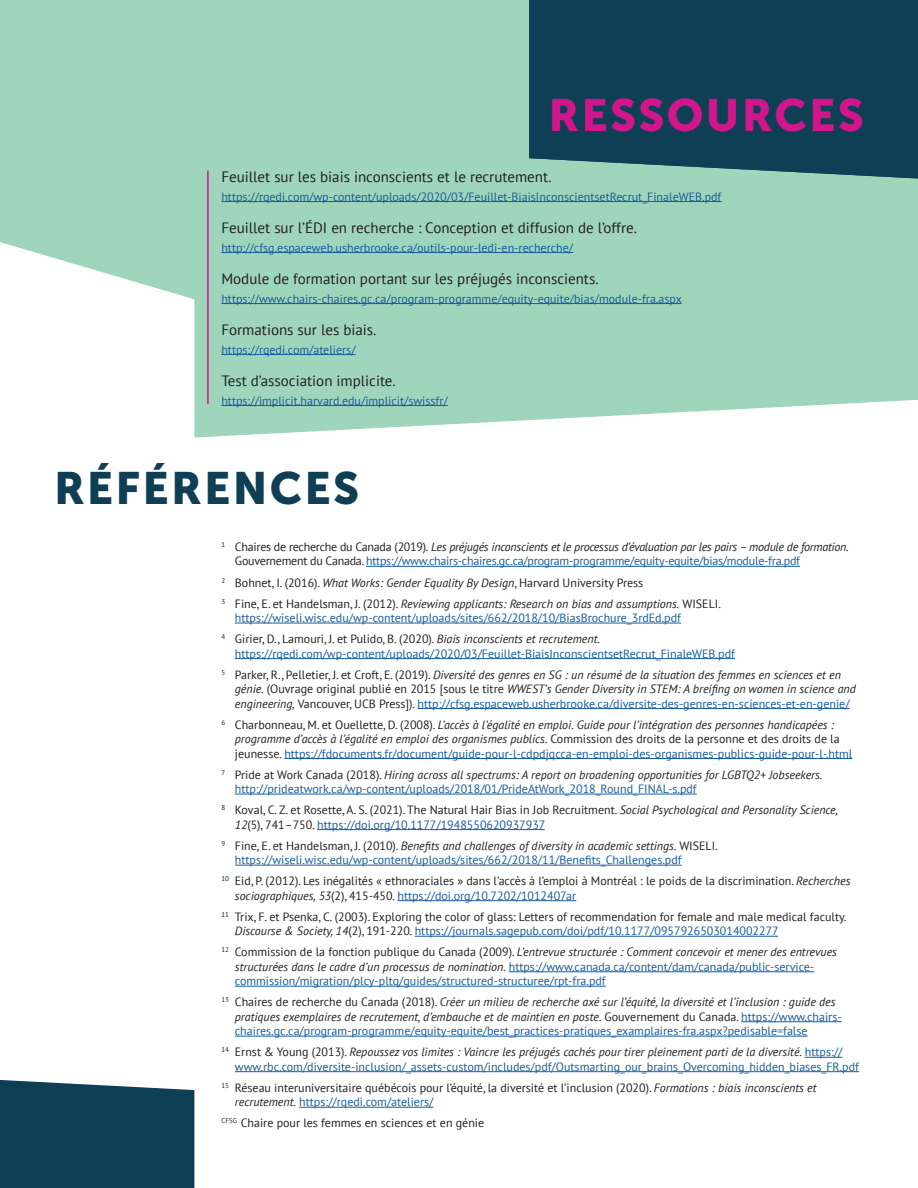
<style>
.page{position:relative;width:918px;height:1188px;background:#fff}
.page>*{position:absolute;margin:0;border:0;box-sizing:border-box;transform-origin:0 0}
.t1{font:45px "Museo Sans 900";letter-spacing:.05em;color:#d0168a}
.t2{font:45px "Museo Sans 900";letter-spacing:.05em;color:#0e3f55}
.t3{font:15px "PT Sans";color:#231f20}
.t4{font:12px/14.4px "PT Sans";color:#175d9e}
.t5{font:italic 12px/14.4px "PT Sans";color:#231f20}
.t6{font:12px/14.4px "PT Sans";color:#231f20}
.t7{font:12px/14.4px "PT Sans";letter-spacing:-.02em;color:#175d9e}
.s1{color:#231f20}
.s2{font-style:italic;color:#231f20}
.s3{font-style:italic}
.s4{font-style:normal}
.s5{font-style:normal;color:#175d9e}
.s6{color:#175d9e}
</style>
<div class="page">
<div style="left:0;top:0;width:918px;height:438px;background:#9fd5bb"></div>
<svg style="left:0;top:242px;width:194px;height:196px"></svg>
<hr style="left:207px;top:171px;width:2px;height:233px;background:#d0168a">
<div style="left:0;top:1080px;width:194px;height:108px;background:#0e3f55"></div>
<div style="left:529px;top:0;width:389px;height:178px;background:#0e3f55"></div>
<hr style="left:221px;top:201px;width:500px;height:1px;background:#175d9e">
<hr style="left:221px;top:252px;width:352px;height:1px;background:#175d9e">
<hr style="left:221px;top:303px;width:461px;height:1px;background:#175d9e">
<hr style="left:221px;top:354px;width:135px;height:1px;background:#175d9e">
<hr style="left:221px;top:405px;width:227px;height:1px;background:#175d9e">
<hr style="left:366px;top:566px;width:434px;height:1px;background:#175d9e">
<hr style="left:235px;top:623px;width:446px;height:1px;background:#175d9e">
<hr style="left:235px;top:658px;width:500px;height:1px;background:#175d9e">
<hr style="left:417px;top:708px;width:433px;height:1px;background:#175d9e">
<hr style="left:284px;top:758px;width:568px;height:1px;background:#175d9e">
<hr style="left:235px;top:794px;width:462px;height:1px;background:#175d9e">
<hr style="left:317px;top:829px;width:228px;height:1px;background:#175d9e">
<hr style="left:235px;top:865px;width:447px;height:1px;background:#175d9e">
<hr style="left:397px;top:900px;width:179px;height:1px;background:#175d9e">
<hr style="left:415px;top:936px;width:363px;height:1px;background:#175d9e">
<hr style="left:509px;top:971px;width:305px;height:1px;background:#175d9e">
<hr style="left:235px;top:986px;width:371px;height:1px;background:#175d9e">
<hr style="left:741px;top:1021px;width:101px;height:1px;background:#175d9e">
<hr style="left:235px;top:1036px;width:573px;height:1px;background:#175d9e">
<hr style="left:805px;top:1057px;width:38px;height:1px;background:#175d9e">
<hr style="left:235px;top:1071px;width:624px;height:1px;background:#175d9e">
<hr style="left:299px;top:1107px;width:134px;height:1px;background:#175d9e">
<p class="t1" style="left:548px;top:90px;width:317px">RESSOURCES</p>
<p class="t3" style="left:221px;top:167px;width:332px">Feuillet sur les biais inconscients et le recrutement.</p>
<p class="t4" style="left:221px;top:189px;width:502px">https://rqedi.com/wp-content/uploads/2020/03/Feuillet-BiaisInconscientsetRecrut_FinaleWEB.pdf</p>
<p class="t3" style="left:221px;top:218px;width:417px">Feuillet sur l’ÉDI en recherche : Conception et diffusion de l’offre.</p>
<p class="t4" style="left:221px;top:240px;width:353px">http://cfsg.espaceweb.usherbrooke.ca/outils-pour-ledi-en-recherche/</p>
<p class="t3" style="left:221px;top:269px;width:379px">Module de formation portant sur les préjugés inconscients.</p>
<p class="t4" style="left:221px;top:291px;width:462px">https://www.chairs-chaires.gc.ca/program-programme/equity-equite/bias/module-fra.aspx</p>
<p class="t3" style="left:221px;top:320px;width:157px">Formations sur les biais.</p>
<p class="t4" style="left:221px;top:342px;width:136px">https://rqedi.com/ateliers/</p>
<p class="t3" style="left:221px;top:371px;width:176px">Test d’association implicite.</p>
<p class="t4" style="left:221px;top:393px;width:228px">https://implicit.harvard.edu/implicit/swissfr/</p>
<p class="t2" style="left:54px;top:462px;width:307px">RÉFÉRENCES</p>
<p class="t7" style="left:235px;top:539px;width:615px;text-indent:-13px"><sup>1</sup> <span class="s1">Chaires de recherche du Canada (2019).</span> <span class="s2">Les préjugés inconscients et le processus d’évaluation par les pairs – module de formation.<br></span><span class="s1">Gouvernement du Canada.</span> https://www.chairs-chaires.gc.ca/program-programme/equity-equite/bias/module-fra.pdf</p>
<p class="t6" style="left:221px;top:575px;width:423px"><sup>2</sup> Bohnet, I. (2016). <span class="s3">What Works: Gender Equality By Design</span>, Harvard University Press</p>
<p class="t4" style="left:235px;top:596px;width:488px;text-indent:-14px"><sup>3</sup> <span class="s1">Fine, E. et Handelsman, J. (2012).</span> <span class="s2">Reviewing applicants: Research on bias and assumptions.</span> <span class="s1">WISELI. </span>https://wiseli.wisc.edu/wp-content/uploads/sites/662/2018/10/BiasBrochure_3rdEd.pdf</p>
<p class="t4" style="left:235px;top:632px;width:502px;text-indent:-14px"><sup>4</sup> <span class="s1">Girier, D., Lamouri, J. et Pulido, B. (2020).</span> <span class="s2">Biais inconscients et recrutement. </span>https://rqedi.com/wp-content/uploads/2020/03/Feuillet-BiaisInconscientsetRecrut_FinaleWEB.pdf</p>
<p class="t5" style="left:235px;top:667px;width:623px;text-indent:-14px"><sup>5</sup> <span class="s4">Parker, R., Pelletier, J. et Croft, E. (2019).</span> Diversité des genres en SG : un résumé de la situation des femmes en sciences et en génie. <span class="s4">(Ouvrage original publié en 2015 [sous le titre</span> WWEST’s Gender Diversity in STEM: A breifing on women in science and engineering, <span class="s4">Vancouver, UCB Press]).</span> <span class="s5">http://cfsg.espaceweb.usherbrooke.ca/diversite-des-genres-en-sciences-et-en-genie/</span></p>
<p class="t5" style="left:235px;top:717px;width:619px;text-indent:-14px"><sup>6</sup> <span class="s4">Charbonneau, M. et Ouellette, D. (2008).</span> L’accès à l’égalité en emploi. Guide pour l’intégration des personnes handicapées : programme d’accès à l’égalité en emploi des organismes publics. <span class="s4">Commission des droits de la personne et des droits de la jeunesse.</span> <span class="s5">https://fdocuments.fr/document/guide-pour-l-cdpdjqcca-en-emploi-des-organismes-publics-guide-pour-l-.html</span></p>
<p class="t4" style="left:235px;top:767px;width:589px;text-indent:-14px"><sup>7</sup> <span class="s1">Pride at Work Canada (2018).</span> <span class="s2">Hiring across all spectrums: A report on broadening opportunities for LGBTQ2+ Jobseekers. </span>http://prideatwork.ca/wp-content/uploads/2018/01/PrideAtWork_2018_Round_FINAL-s.pdf</p>
<p class="t6" style="left:235px;top:803px;width:605px;text-indent:-14px"><sup>8</sup> Koval, C. Z. et Rosette, A. S. (2021). The Natural Hair Bias in Job Recruitment. <span class="s3">Social Psychological and Personality Science,<br>12</span>(5), 741–750. <span class="s6">https://doi.org/10.1177/1948550620937937</span></p>
<p class="t4" style="left:235px;top:838px;width:484px;text-indent:-14px"><sup>9</sup> <span class="s1">Fine, E. et Handelsman, J. (2010).</span> <span class="s2">Benefits and challenges of diversity in academic settings.</span> <span class="s1">WISELI. </span>https://wiseli.wisc.edu/wp-content/uploads/sites/662/2018/11/Benefits_Challenges.pdf</p>
<p class="t6" style="left:235px;top:874px;width:617px;text-indent:-14px"><sup>10</sup> Eid, P. (2012). Les inégalités « ethnoraciales » dans l’accès à l’emploi à Montréal : le poids de la discrimination. <span class="s3">Recherches sociographiques, 53</span>(2), 415-450. <span class="s6">https://doi.org/10.7202/1012407ar</span></p>
<p class="t6" style="left:235px;top:909px;width:613px;text-indent:-14px"><sup>11</sup> Trix, F. et Psenka, C. (2003). Exploring the color of glass: Letters of recommendation for female and male medical faculty.<br><span class="s3">Discourse &amp; Society, 14</span>(2), 191-220. <span class="s6">https://journals.sagepub.com/doi/pdf/10.1177/0957926503014002277</span></p>
<p class="t4" style="left:235px;top:945px;width:604px;text-indent:-14px"><sup>12</sup> <span class="s1">Commission de la fonction publique du Canada (2009).</span> <span class="s2">L’entrevue structurée : Comment concevoir et mener des entrevues structurées dans le cadre d’un processus de nomination.</span> https://www.canada.ca/content/dam/canada/public-service&shy;commission/migration/plcy-pltq/guides/structured-structuree/rpt-fra.pdf</p>
<p class="t5" style="left:235px;top:995px;width:608px;text-indent:-14px"><sup>13</sup> <span class="s4">Chaires de recherche du Canada (2018).</span> Créer un milieu de recherche axé sur l’équité, la diversité et l’inclusion : guide des pratiques exemplaires de recrutement, d’embauche et de maintien en poste. <span class="s4">Gouvernement du Canada.</span> <span class="s5">https://www.chairs&shy;chaires.gc.ca/program-programme/equity-equite/best_practices-pratiques_examplaires-fra.aspx?pedisable=false</span></p>
<p class="t4" style="left:235px;top:1045px;width:626px;text-indent:-14px"><sup>14</sup> <span class="s1">Ernst &amp; Young (2013).</span> <span class="s2">Repoussez vos limites : Vaincre les préjugés cachés pour tirer pleinement parti de la diversité.</span> https:// www.rbc.com/diversite-inclusion/_assets-custom/includes/pdf/Outsmarting_our_brains_Overcoming_hidden_biases_FR.pdf</p>
<p class="t6" style="left:235px;top:1080px;width:583px;text-indent:-14px"><sup>15</sup> Réseau interuniversitaire québécois pour l’équité, la diversité et l’inclusion (2020). <span class="s3">Formations : biais inconscients et recrutement.</span> <span class="s6">https://rqedi.com/ateliers/</span></p>
<p class="t6" style="left:221px;top:1116px;width:264px"><sup>CFSG</sup> Chaire pour les femmes en sciences et en génie</p>
</div>
